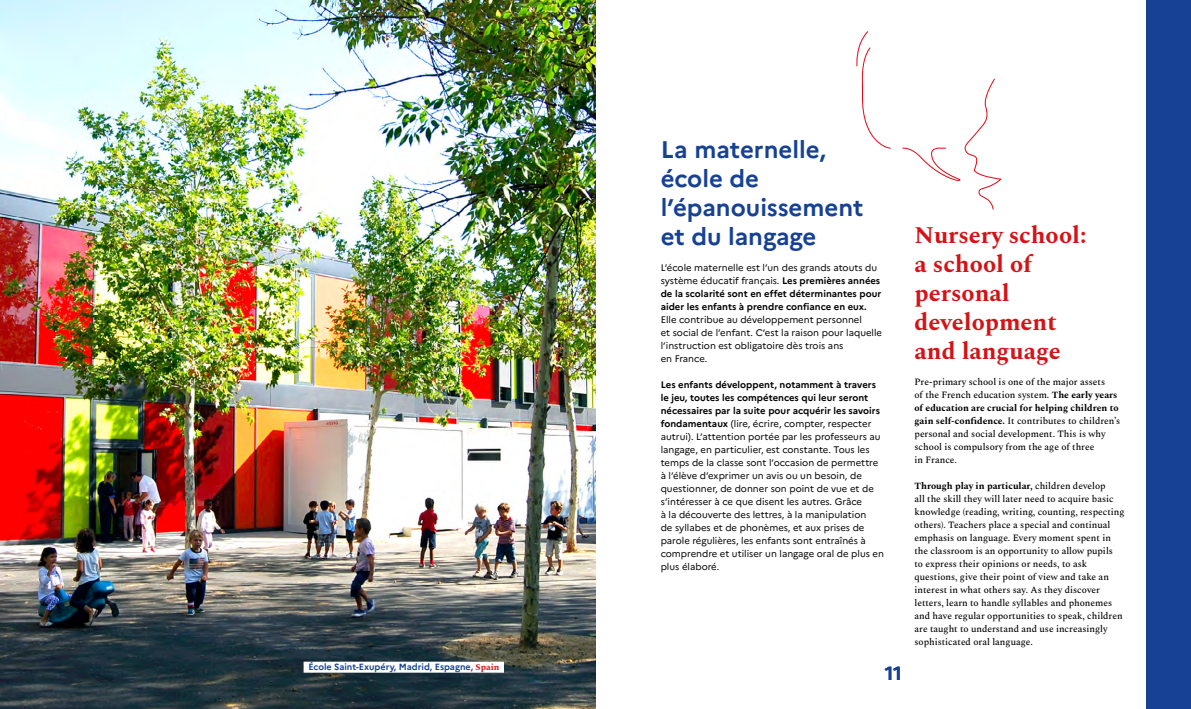
<style>
.page{position:relative;width:1191px;height:709px;background:#fff}
.page>*{position:absolute;margin:0;border:0;box-sizing:border-box;transform-origin:0 0}
.t1{font:700 24px/28.8px "Spectral";color:#d51317}
.t2{font:700 24px/28.8px "Marianne";color:#164194}
.t3{font:700 19px "Marianne";color:#164194}
.t4{font:500 9.5px/13px "Spectral";color:#000}
.t5{font:9.5px/13px "Marianne";color:#000}
.t6{font:700 9.5px/13px "Marianne";color:#000}
.t7{font:700 9px "Marianne";color:#164194}
.s1{font-family:"Spectral";color:#d51317}
.s2{font-weight:400}
.s3{font-weight:700}
</style>
<div class="page">
<img style="left:0;top:0;width:595px;height:709px">
<div style="left:303px;top:661px;width:201px;height:11px;background:#fff"></div>
<svg style="left:902px;top:78px;width:99px;height:132px"></svg>
<svg style="left:856px;top:31px;width:35px;height:118px"></svg>
<div style="left:1146px;top:0;width:45px;height:709px;background:#164194"></div>
<p class="t7" style="left:308px;top:661px;width:192px">École Saint-Exupéry, Madrid, Espagne, <span class="s1">Spain</span></p>
<h1 class="t2" style="left:660px;top:135px;width:204px">La maternelle, école de l’épanouissement et du langage</h1>
<p class="t6" style="left:660px;top:261px;width:222px"><span class="s2">L’école maternelle est l’un des grands atouts du système éducatif français.</span> Les premières années de la scolarité sont en effet déterminantes pour aider les enfants à prendre confiance en eux.</p>
<p class="t5" style="left:660px;top:313px;width:223px">Elle contribue au développement personnel<br>et social de l’enfant. C’est la raison pour laquelle l’instruction est obligatoire dès trois ans<br>en France.</p>
<p class="t5" style="left:660px;top:378px;width:225px"><span class="s3">Les enfants développent, notamment à travers le jeu, toutes les compétences qui leur seront nécessaires par la suite pour acquérir les savoirs fondamentaux</span> (lire, écrire, compter, respecter autrui). L’attention portée par les professeurs au langage, en particulier, est constante. Tous les temps de la classe sont l’occasion de permettre à l’élève d’exprimer un avis ou un besoin, de questionner, de donner son point de vue et de s’intéresser à ce que disent les autres. Grâce<br>à la découverte des lettres, à la manipulation<br>de syllabes et de phonèmes, et aux prises de parole régulières, les enfants sont entraînés à comprendre et utiliser un langage oral de plus en plus élaboré.</p>
<h2 class="t3" style="left:884px;top:661px;width:19px">11</h2>
<h1 class="t1" style="left:914px;top:219px;width:173px">Nursery school: a school of personal development and language</h1>
<p class="t4" style="left:914px;top:374px;width:207px">Pre-primary school is one of the major assets<br>of the French education system. <span class="s3">The early years of education are crucial for helping children to gain self-confidence.</span> It contributes to children’s personal and social development. This is why school is compulsory from the age of three<br>in France.</p>
<p class="t4" style="left:914px;top:478px;width:212px"><span class="s3">Through play in particular,</span> children develop<br>all the skill they will later need to acquire basic knowledge (reading, writing, counting, respecting others). Teachers place a special and continual emphasis on language. Every moment spent in the classroom is an opportunity to allow pupils<br>to express their opinions or needs, to ask questions, give their point of view and take an interest in what others say. As they discover letters, learn to handle syllables and phonemes and have regular opportunities to speak, children are taught to understand and use increasingly sophisticated oral language.</p>
</div>
